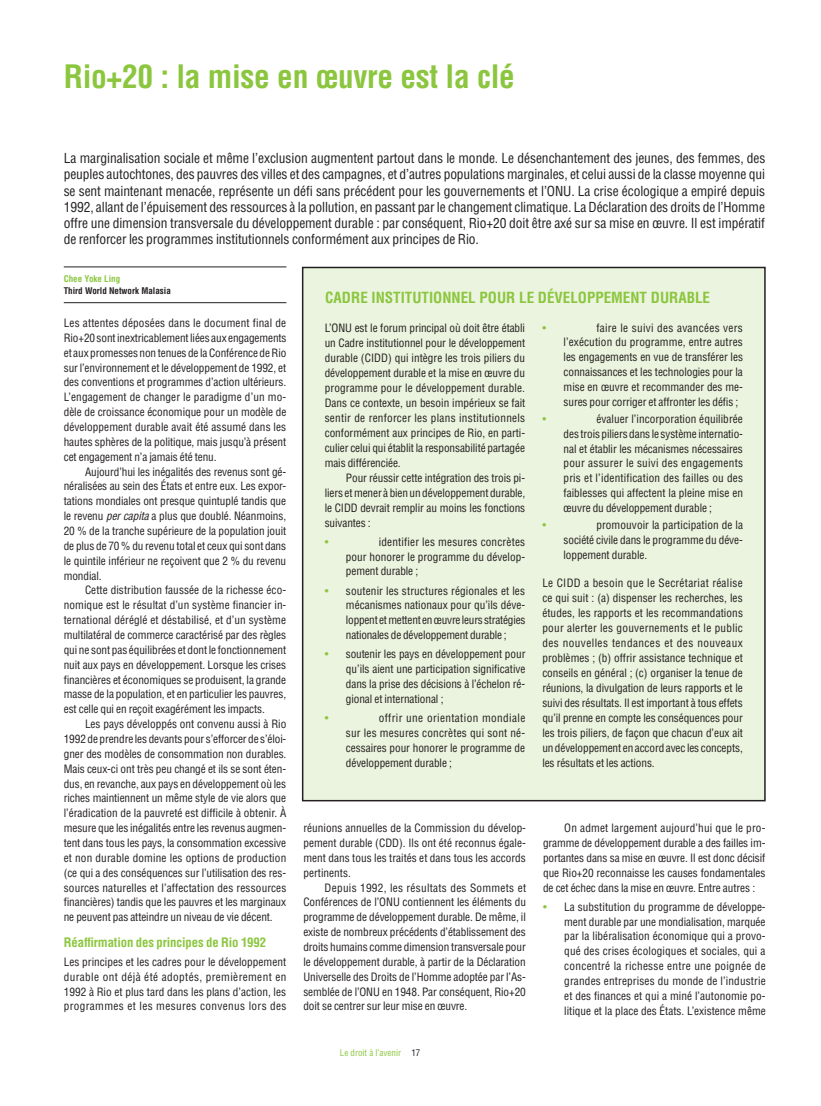
<style>
.page{position:relative;width:821px;height:1106px;background:#fff}
.page>*{position:absolute;margin:0;border:0;box-sizing:border-box;transform-origin:0 0}
.t1{font:700 condensed 31.5px "Helvetica";letter-spacing:-.01em;color:#8bc63e}
.t2{font:700 condensed 15px "Helvetica";color:#8bc63e}
.t3{font:condensed 13.5px/16.2px "Helvetica";letter-spacing:-.01em;color:#231f20;text-align:justify}
.t4{font:700 condensed 12.75px "Helvetica";letter-spacing:-.01em;color:#8bc63e}
.t5{font:condensed 11.25px/14.9px "Helvetica";letter-spacing:-.01em;color:#231f20;text-align:justify}
.t6{font:condensed 11.25px "Helvetica";color:#8bc63e}
.t7{font:700 condensed 9px "Helvetica";color:#231f20}
.t8{font:condensed 9px "Helvetica";color:#8bc63e}
.t9{font:700 condensed 9px "Helvetica";color:#8bc63e}
.s1{font-style:italic}
.s2{color:#8bc63e}
.s3{color:#231f20}
</style>
<div class="page">
<hr style="left:64px;top:267px;width:222px;height:1px;background:#231f20">
<hr style="left:64px;top:302px;width:222px;height:1px;background:#231f20">
<div style="left:303px;top:267px;width:462px;height:533px;background:#ebf4de"></div>
<div style="left:302px;top:267px;width:463px;height:534px;border:2px solid #231f20"></div>
<h1 class="t1" style="left:64px;top:57px;width:452px">Rio+20 : la mise en œuvre est la clé</h1>
<p class="t3" style="left:64px;top:150px;width:703px">La marginalisation sociale et même l’exclusion augmentent partout dans le monde. Le désenchantement des jeunes, des femmes, des peuples autochtones, des pauvres des villes et des campagnes, et d’autres populations marginales, et celui aussi de la classe moyenne qui se sent maintenant menacée, représente un défi sans précédent pour les gouvernements et l’ONU. La crise écologique a empiré depuis 1992, allant de l’épuisement des ressources à la pollution, en passant par le changement climatique. La Déclaration des droits de l’Homme offre une dimension transversale du développement durable : par conséquent, Rio+20 doit être axé sur sa mise en œuvre. Il est impératif de renforcer les programmes institutionnels conformément aux principes de Rio.</p>
<p class="t9" style="left:64px;top:273px;width:58px">Chee Yoke Ling</p>
<p class="t7" style="left:64px;top:285px;width:109px">Third World Network Malasia</p>
<p class="t5" style="left:64px;top:315px;width:224px">Les attentes déposées dans le document final de Rio+20 sont inextricablement liées aux engagements et aux promesses non tenues de la Conférence de Rio sur l’environnement et le développement de 1992, et des conventions et programmes d’action ultérieurs.<br>L’engagement de changer le paradigme d’un mo&shy;dèle de croissance économique pour un modèle de développement durable avait été assumé dans les hautes sphères de la politique, mais jusqu’à présent cet engagement n’a jamais été tenu.</p>
<p class="t5" style="left:64px;top:464px;width:224px;text-indent:21px">Aujourd’hui les inégalités des revenus sont gé&shy;néralisées au sein des États et entre eux. Les expor&shy;tations mondiales ont presque quintuplé tandis que le revenu <span class="s1">per capita</span> a plus que doublé. Néanmoins, 20 % de la tranche supérieure de la population jouit de plus de 70 % du revenu total et ceux qui sont dans le quintile inférieur ne reçoivent que 2 % du revenu mondial.</p>
<p class="t5" style="left:64px;top:582px;width:224px;text-indent:21px">Cette distribution faussée de la richesse éco&shy;nomique est le résultat d’un système financier in&shy;ternational déréglé et déstabilisé, et d’un système multilatéral de commerce caractérisé par des règles qui ne sont pas équilibrées et dont le fonctionnement nuit aux pays en développement. Lorsque les crises financières et économiques se produisent, la grande masse de la population, et en particulier les pauvres, est celle qui en reçoit exagérément les impacts.</p>
<p class="t5" style="left:64px;top:716px;width:224px;text-indent:21px">Les pays développés ont convenu aussi à Rio 1992 de prendre les devants pour s’efforcer de s’éloi&shy;gner des modèles de consommation non durables.<br>Mais ceux-ci ont très peu changé et ils se sont éten&shy;dus, en revanche, aux pays en développement où les riches maintiennent un même style de vie alors que l’éradication de la pauvreté est difficile à obtenir. À mesure que les inégalités entre les revenus augmen&shy;tent dans tous les pays, la consommation excessive et non durable domine les options de production (ce qui a des conséquences sur l’utilisation des res&shy;sources naturelles et l’affectation des ressources financières) tandis que les pauvres et les marginaux ne peuvent pas atteindre un niveau de vie décent.</p>
<p class="t4" style="left:64px;top:935px;width:204px">Réaffirmation des principes de Rio 1992</p>
<p class="t5" style="left:64px;top:954px;width:224px">Les principes et les cadres pour le développement durable ont déjà été adoptés, premièrement en 1992 à Rio et plus tard dans les plans d’action, les programmes et les mesures convenus lors des</p>
<h2 class="t2" style="left:325px;top:289px;width:18px">Cadre</h2>
<h2 class="t2" style="left:371px;top:289px;width:9px">institutionnel</h2>
<h2 class="t2" style="left:479px;top:289px;width:10px">pour</h2>
<h2 class="t2" style="left:519px;top:289px;width:54px">le développement</h2>
<h2 class="t2" style="left:651px;top:289px;width:10px">durable</h2>
<p class="t5" style="left:325px;top:320px;width:202px">L’ONU est le forum principal où doit être établi un Cadre institutionnel pour le développement durable (CIDD) qui intègre les trois piliers du développement durable et la mise en œuvre du programme pour le développement durable.<br>Dans ce contexte, un besoin impérieux se fait sentir de renforcer les plans institutionnels conformément aux principes de Rio, en parti&shy;culier celui qui établit la responsabilité partagée mais différenciée.</p>
<p class="t5" style="left:325px;top:470px;width:202px;text-indent:21px">Pour réussir cette intégration des trois pi&shy;liers et mener à bien un développement durable, le CIDD devrait remplir au moins les fonctions suivantes :</p>
<p class="t6" style="left:325px;top:534px;width:5px">•</p>
<p class="t5" style="left:346px;top:534px;width:181px;text-indent:33px">identifier les mesures concrètes pour honorer le programme du dévelop&shy;pement durable ;</p>
<p class="t5" style="left:346px;top:583px;width:181px;text-indent:-21px"><span class="s2">•</span> soutenir les structures régionales et les mécanismes nationaux pour qu’ils déve&shy;loppent et mettent en œuvre leurs stratégies nationales de développement durable ;</p>
<p class="t5" style="left:346px;top:646px;width:181px;text-indent:-21px"><span class="s2">•</span> soutenir les pays en développement pour qu’ils aient une participation significative dans la prise des décisions à l’échelon ré&shy;gional et international ;</p>
<p class="t6" style="left:325px;top:711px;width:5px">•</p>
<p class="t5" style="left:346px;top:710px;width:181px;text-indent:33px">offrir une orientation mondiale sur les mesures concrètes qui sont né&shy;cessaires pour honorer le programme de développement durable ;</p>
<p class="t6" style="left:542px;top:320px;width:5px">•</p>
<p class="t5" style="left:563px;top:320px;width:181px;text-indent:33px">faire le suivi des avancées vers l’exécution du programme, entre autres les engagements en vue de transférer les connaissances et les technologies pour la mise en œuvre et recommander des me&shy;sures pour corriger et affronter les défis ;</p>
<p class="t6" style="left:542px;top:411px;width:5px">•</p>
<p class="t5" style="left:563px;top:411px;width:181px;text-indent:33px">évaluer l’incorporation équilibrée des trois piliers dans le système internatio&shy;nal et établir les mécanismes nécessaires pour assurer le suivi des engagements pris et l’identification des failles ou des faiblesses qui affectent la pleine mise en œuvre du développement durable ;</p>
<p class="t6" style="left:542px;top:518px;width:5px">•</p>
<p class="t5" style="left:563px;top:517px;width:181px;text-indent:33px">promouvoir la participation de la société civile dans le programme du déve&shy;loppement durable.</p>
<p class="t5" style="left:542px;top:575px;width:202px">Le CIDD a besoin que le Secrétariat réalise ce qui suit : (a) dispenser les recherches, les études, les rapports et les recommandations pour alerter les gouvernements et le public des nouvelles tendances et des nouveaux problèmes ; (b) offrir assistance technique et conseils en général ; (c) organiser la tenue de réunions, la divulgation de leurs rapports et le suivi des résultats. Il est important à tous effets qu’il prenne en compte les conséquences pour les trois piliers, de façon que chacun d’eux ait un développement en accord avec les concepts, les résultats et les actions.</p>
<p class="t5" style="left:303px;top:820px;width:224px">réunions annuelles de la Commission du dévelop&shy;pement durable (CDD). Ils ont été reconnus égale&shy;ment dans tous les traités et dans tous les accords pertinents.</p>
<p class="t5" style="left:303px;top:879px;width:224px;text-indent:21px">Depuis 1992, les résultats des Sommets et Conférences de l’ONU contiennent les éléments du programme de développement durable. De même, il existe de nombreux précédents d’établissement des droits humains comme dimension transversale pour le développement durable, à partir de la Déclaration Universelle des Droits de l’Homme adoptée par l’As&shy;semblée de l’ONU en 1948. Par conséquent, Rio+20 doit se centrer sur leur mise en œuvre.</p>
<p class="t8" style="left:340px;top:1047px;width:82px">Le droit à l’avenir <span class="s3">17</span></p>
<p class="t5" style="left:543px;top:820px;width:224px;text-indent:21px">On admet largement aujourd’hui que le pro&shy;gramme de développement durable a des failles im&shy;portantes dans sa mise en œuvre. Il est donc décisif que Rio+20 reconnaisse les causes fondamentales de cet échec dans la mise en œuvre. Entre autres :</p>
<p class="t5" style="left:564px;top:899px;width:203px;text-indent:-21px"><span class="s2">•</span> La substitution du programme de développe&shy;ment durable par une mondialisation, marquée par la libéralisation économique qui a provo&shy;qué des crises écologiques et sociales, qui a concentré la richesse entre une poignée de grandes entreprises du monde de l’industrie et des finances et qui a miné l’autonomie po&shy;litique et la place des États. L’existence même</p>
</div>
